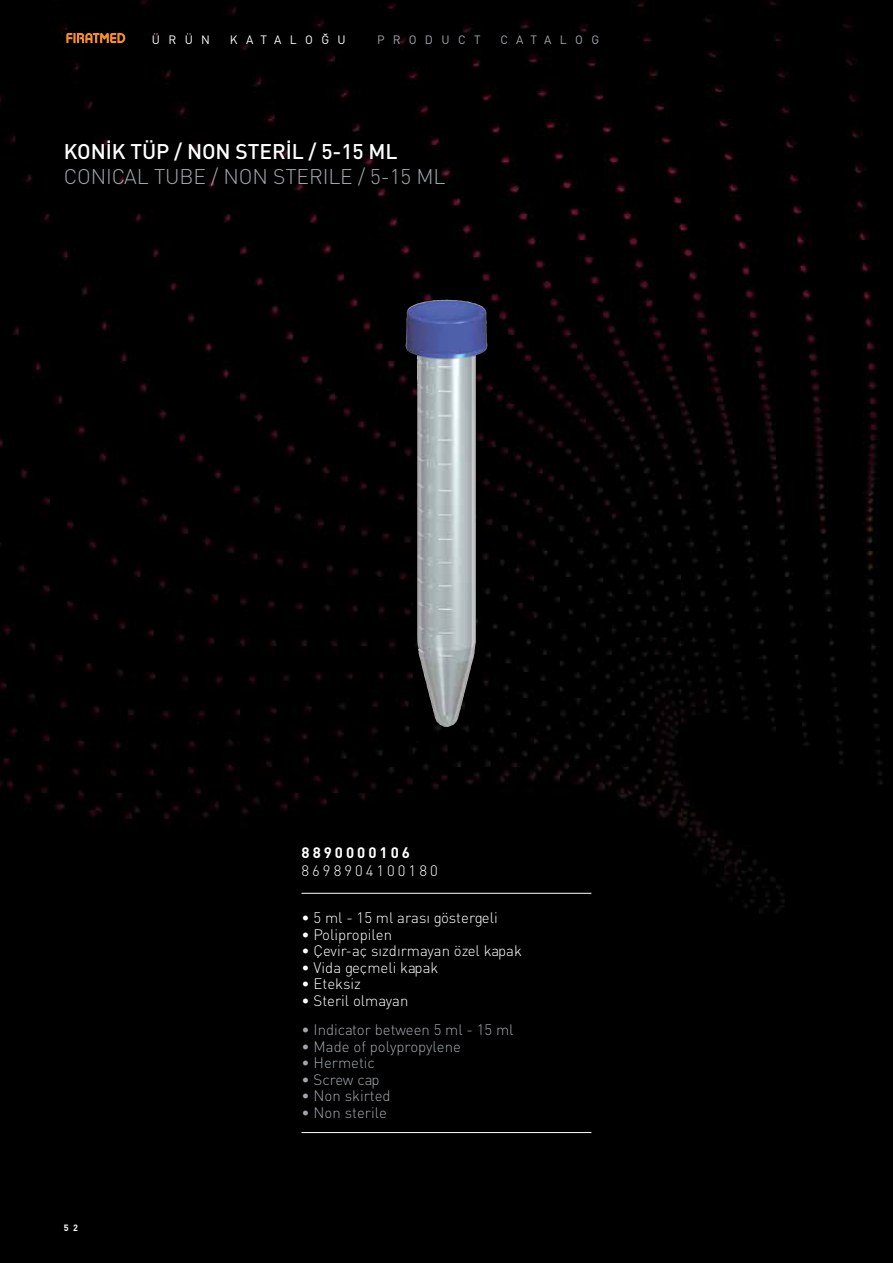
<style>
.page{position:relative;width:893px;height:1263px;background:#000}
.page>*{position:absolute;margin:0;border:0;box-sizing:border-box;transform-origin:0 0}
.t1{font:21px "DINT Light Tr";letter-spacing:-.005em;color:#a1a6ab}
.t2{font:21px "DIN Medium Tr";letter-spacing:-.005em;color:#fff}
.t3{font:15px "DINT Light Tr";color:#fff}
.t4{font:15px "DINT Light Tr";color:#a1a6ab}
.t5{font:15px "DINT Light Tr";letter-spacing:.2em;color:#fff}
.t6{font:15px "DINT Bold Tr";letter-spacing:.2em;color:#fff}
.t7{font:12px "DIN Tr";letter-spacing:.7em;color:#a1a6ab}
.t8{font:12px "DIN Tr";letter-spacing:.7em;color:#fff}
.t9{font:9px "DINT Bold Tr";color:#fff}
</style>
<div class="page">
<img style="left:405px;top:300px;width:59px;height:427px">
<hr style="left:302px;top:1132px;width:289px;height:1px;background:#fff">
<hr style="left:302px;top:893px;width:289px;height:1px;background:#fff">
<svg style="left:64px;top:31px;width:64px;height:14px"></svg>
<svg style="left:66px;top:33px;width:59px;height:10px"></svg>
<p class="t8" style="left:152px;top:32px;width:60px">ÜRÜN</p>
<p class="t8" style="left:230px;top:32px;width:117px">KATALOĞU</p>
<p class="t7" style="left:377px;top:32px;width:105px">PRODUCT</p>
<p class="t7" style="left:500px;top:32px;width:100px">CATALOG</p>
<h1 class="t2" style="left:64px;top:138px;width:335px">KONİK TÜP / NON STERİL / 5-15 ML</h1>
<h1 class="t1" style="left:64px;top:164px;width:383px">CONICAL TUBE / NON STERILE / 5-15 ML</h1>
<p class="t6" style="left:302px;top:842px;width:110px">8890000106</p>
<p class="t5" style="left:302px;top:861px;width:138px">8698904100180</p>
<p class="t9" style="left:64px;top:1222px;width:16px">5 2</p>
<p class="t3" style="left:302px;top:909px;width:198px">• 5 ml - 15 ml aras› göstergeli</p>
<p class="t3" style="left:302px;top:925px;width:92px">• Polipropilen</p>
<p class="t3" style="left:302px;top:942px;width:222px">• Çevir-aç s›zd›rmayan özel kapak</p>
<p class="t3" style="left:302px;top:958px;width:138px">• Vida geçmeli kapak</p>
<p class="t3" style="left:302px;top:975px;width:61px">• Eteksiz</p>
<p class="t3" style="left:302px;top:991px;width:108px">• Steril olmayan</p>
<p class="t4" style="left:302px;top:1021px;width:213px">• Indicator between 5 ml - 15 ml</p>
<p class="t4" style="left:302px;top:1037px;width:161px">• Made of polypropylene</p>
<p class="t4" style="left:302px;top:1054px;width:75px">• Hermetic</p>
<p class="t4" style="left:302px;top:1070px;width:79px">• Screw cap</p>
<p class="t4" style="left:302px;top:1087px;width:91px">• Non skirted</p>
<p class="t4" style="left:302px;top:1103px;width:87px">• Non sterile</p>
</div>
